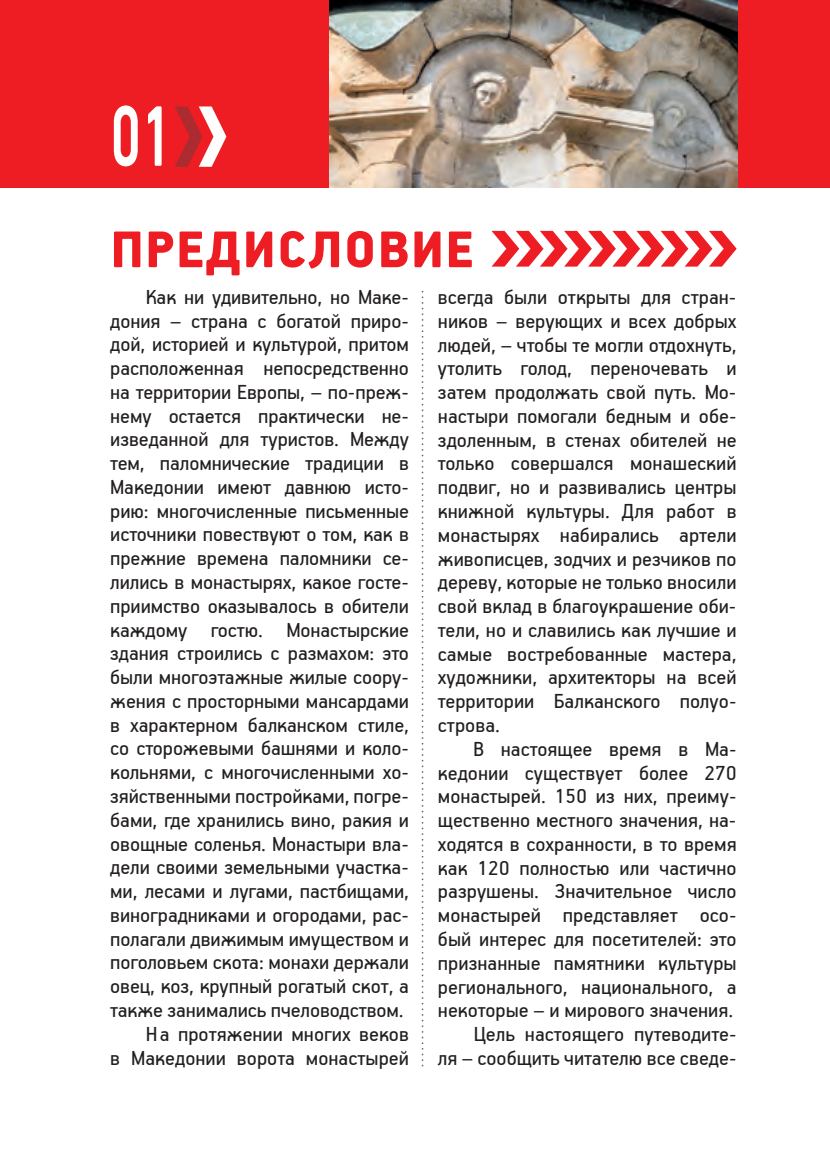
<style>
.page{position:relative;width:830px;height:1170px;background:#fff}
.page>*{position:absolute;margin:0;border:0;box-sizing:border-box;transform-origin:0 0}
.t1{font:700 96.25px "PF Handbook Pro";color:#fff;scale:.65 1}
.t2{font:900 57.75px "PF Handbook Pro";letter-spacing:.02em;color:#ee1d23}
.t3{font:22.5px/23.8px "PF Handbook Pro";letter-spacing:-.005em;color:#231f20;text-align:right}
</style>
<div class="page">
<svg style="left:491px;top:231px;width:245px;height:35px"></svg>
<div style="left:0;top:0;width:829px;height:188px;background:#ee1d23"></div>
<svg style="left:175px;top:106px;width:51px;height:61px"></svg>
<img style="left:329px;top:0;width:408px;height:188px">
<svg style="left:421px;top:291px;width:2px;height:775px"></svg>
<h1 class="t1" style="left:110px;top:78px;width:97px">01</h1>
<h2 class="t2" style="left:110px;top:214px;width:365px">ПРЕДИСЛОВИЕ</h2>
<p class="t3" style="left:110px;top:284px;width:300px">Как ни удивительно, но Маке&shy;дония – страна с богатой приро&shy;дой, историей и культурой, притом расположенная непосредственно на территории Европы, – по-преж&shy;нему остается практически не&shy;изведанной для туристов. Между тем, паломнические традиции в<br>Македонии имеют давнюю исто&shy;рию: многочисленные письменные источники повествуют о том, как в прежние времена паломники се&shy;лились в монастырях, какое госте&shy;приимство оказывалось в обители каждому гостю. Монастырские здания строились с размахом: это были многоэтажные жилые соору&shy;жения с просторными мансардами в характерном балканском стиле, со сторожевыми башнями и коло&shy;кольнями, с многочисленными хо&shy;зяйственными постройками, погре&shy;бами, где хранились вино, ракия и овощные соленья. Монастыри вла&shy;дели своими земельными участка&shy;ми, лесами и лугами, пастбищами, виноградниками и огородами, рас&shy;полагали движимым имуществом и поголовьем скота: монахи держали овец, коз, крупный рогатый скот, а также занимались пчеловодством.<br>На протяжении многих веков<br>в Македонии ворота монастырей</p>
<p class="t3" style="left:437px;top:284px;width:300px;text-align:justify">всегда были открыты для стран&shy;ников – верующих и всех добрых людей, – чтобы те могли отдохнуть, утолить голод, переночевать и затем продолжать свой путь. Мо&shy;настыри помогали бедным и обе&shy;здоленным, в стенах обителей не только совершался монашеский подвиг, но и развивались центры книжной культуры. Для работ в монастырях набирались артели живописцев, зодчих и резчиков по дереву, которые не только вносили свой вклад в благоукрашение оби&shy;тели, но и славились как лучшие и самые востребованные мастера, художники, архитекторы на всей территории Балканского полуо&shy;строва.</p>
<p class="t3" style="left:437px;top:736px;width:300px">В настоящее время в Ма&shy;кедонии существует более 270 монастырей. 150 из них, преиму&shy;щественно местного значения, на&shy;ходятся в сохранности, в то время как 120 полностью или частично разрушены. Значительное число монастырей представляет осо&shy;бый интерес для посетителей: это признанные памятники культуры регионального, национального, а некоторые – и мирового значения.<br>Цель настоящего путеводите-<br>ля – сообщить читателю все сведе-</p>
</div>
